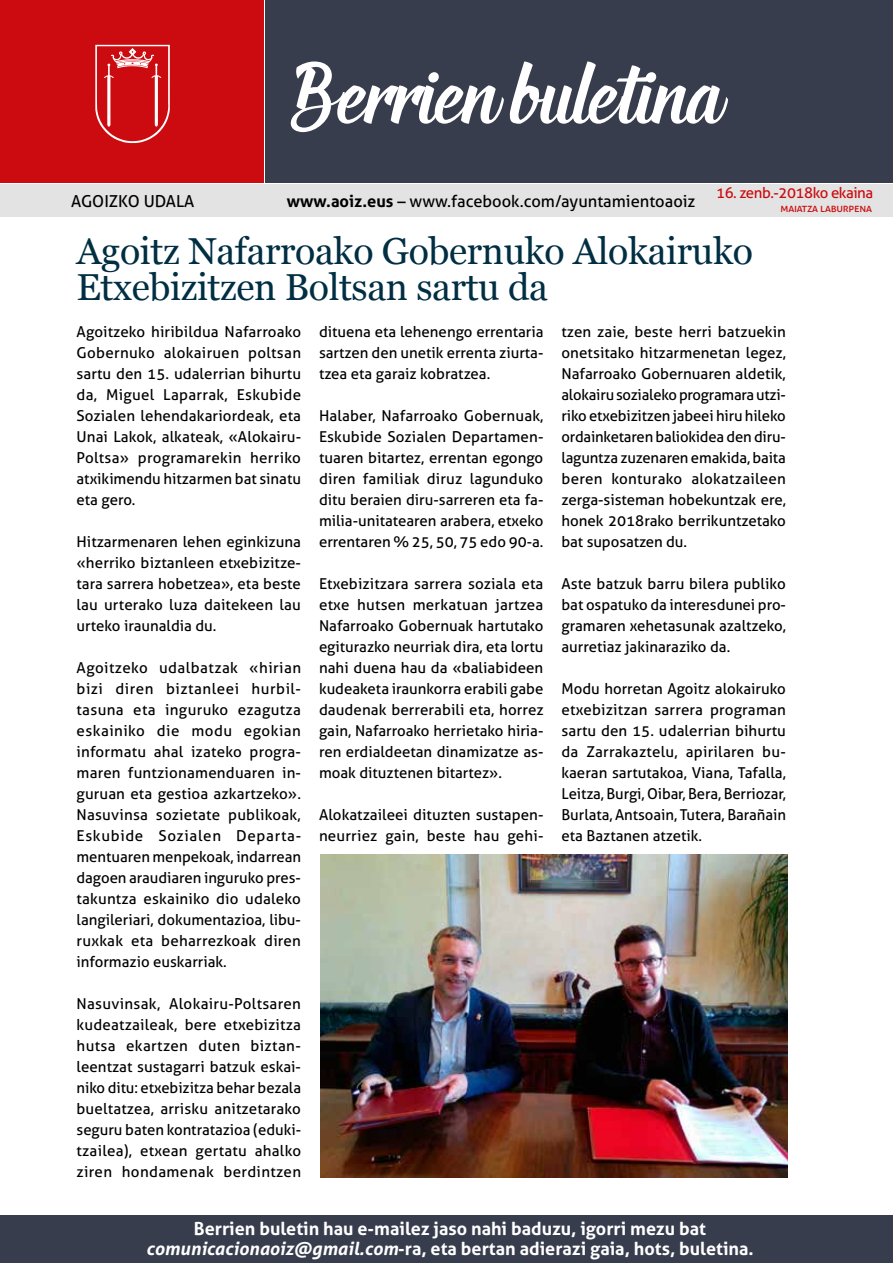
<style>
.page{position:relative;width:893px;height:1263px;background:#fff}
.page>*{position:absolute;margin:0;border:0;box-sizing:border-box;transform-origin:0 0}
.t1{font:italic 108px "Deadhead Script";letter-spacing:.02em;color:#fff}
.t2{font:37.5px/36px "Georgia";letter-spacing:-.01em;color:#002e42}
.t3{font:700 18px/19.5px "Aller";color:#fff;text-align:center}
.t4{font:16.5px "Aller";color:#000}
.t5{font:15px/21px "Aller";color:#000;text-align:justify}
.t6{font:15px "Aller";letter-spacing:-.03em;color:#cb0b0f}
.t7{font:11.25px "Aller";letter-spacing:-.015em;color:#cb0b0f}
.s1{font-weight:700}
.s2{font-style:italic}
</style>
<div class="page">
<div style="left:0;top:0;width:264px;height:182px;background:#cb0b0f"></div>
<div style="left:266px;top:0;width:627px;height:182px;background:#383d4e"></div>
<div style="left:0;top:185px;width:893px;height:32px;background:#e3e3e3"></div>
<svg style="left:95px;top:45px;width:75px;height:98px"></svg>
<div style="left:0;top:1215px;width:893px;height:48px;background:#383d4e"></div>
<img style="left:320px;top:855px;width:467px;height:323px">
<p class="t4" style="left:71px;top:191px;width:125px">agoizko udala</p>
<h1 class="t1" style="left:290px;top:43px;width:428px">Berrien buletina</h1>
<p class="t4" style="left:287px;top:191px;width:410px"><span class="s1">www.aoiz.eus</span> – www.facebook.com/ayuntamientoaoiz</p>
<p class="t6" style="left:716px;top:184px;width:159px">16. zenb.-2018ko ekaina</p>
<p class="t7" style="left:780px;top:202px;width:93px">maiatza laburpena</p>
<h2 class="t2" style="left:77px;top:234px;width:678px">Agoitz Nafarroako Gobernuko Alokairuko<br>Etxebizitzen Boltsan sartu da</h2>
<p class="t5" style="left:77px;top:321px;width:226px">Agoitzeko hiribildua Nafarroako Gobernuko alokairuen poltsan sartu den 15. udalerrian bihurtu da, Miguel Laparrak, Eskubide Sozialen lehendakariordeak, eta U nai Lakok, alkateak, «Alokairu-Poltsa» programarekin herriko atxikimendu hitzarmen bat sinatu eta gero.</p>
<p class="t5" style="left:77px;top:531px;width:226px">Hitzarmenaren lehen eginkizuna «herriko biztanleen etxebizitze&shy;tara sarrera hobetzea», eta beste lau urterako luza daitekeen lau urteko iraunaldia du.</p>
<p class="t5" style="left:77px;top:657px;width:226px">Agoitzeko udalbatzak «hirian bizi diren biztanleei hurbil&shy;tasuna eta inguruko ezagutza eskainiko die modu egokian informatu ahal izateko progra&shy;maren funtzionamenduaren in&shy;guruan eta gestioa azkartzeko».<br>Nasuvinsa sozietate publikoak, Eskubide Sozialen Departa&shy;mentuaren menpekoak, indarrean dagoen araudiaren inguruko pres&shy;takuntza eskainiko dio udaleko langileriari, dokumentazioa, libu&shy;ruxkak eta beharrezkoak diren informazio euskarriak.</p>
<p class="t5" style="left:77px;top:993px;width:226px">Nasuvinsak, Alokairu-Poltsaren kudeatzaileak, bere etxebizitza hutsa ekartzen duten biztan&shy;leentzat sustagarri batzuk eskai&shy;niko ditu: etxebizitza behar bezala bueltatzea, arrisku anitzetarako seguru baten kontratazioa (eduki&shy;tzailea), etxean gertatu ahalko ziren hondamenak berdintzen</p>
<p class="t5" style="left:319px;top:321px;width:226px">dituena eta lehenengo errentaria sartzen den unetik errenta ziurta&shy;tzea eta garaiz kobratzea.</p>
<p class="t5" style="left:319px;top:405px;width:226px">Halaber, Nafarroako Gobernuak, Eskubide Sozialen Departamen&shy;tuaren bitartez, errentan egongo diren familiak diruz lagunduko ditu beraien diru-sarreren eta fa&shy;milia-unitatearen arabera, etxeko errentaren % 25, 50, 75 edo 90-a.</p>
<p class="t5" style="left:319px;top:573px;width:226px">Etxebizitzara sarrera soziala eta etxe hutsen merkatuan jartzea Nafarroako Gobernuak hartutako egiturazko neurriak dira, eta lortu nahi duena hau da «baliabideen kudeaketa iraunkorra erabili gabe daudenak berrerabili eta, horrez gain, Nafarroako herrietako hiria&shy;ren erdialdeetan dinamizatze as&shy;moak dituztenen bitartez».</p>
<p class="t5" style="left:319px;top:804px;width:226px">Alokatzaileei dituzten sustapen&shy;neurriez gain, beste hau gehi-</p>
<p class="t5" style="left:561px;top:321px;width:226px">tzen zaie, beste herri batzuekin onetsitako hitzarmenetan legez, Nafarroako Gobernuaren aldetik, alokairu sozialeko programara utzi&shy;riko etxebizitzen jabeei hiru hileko ordainketaren baliokidea den diru&shy;laguntza zuzenaren emakida, baita beren konturako alokatzaileen zerga-sisteman hobekuntzak ere, honek 2018rako berrikuntzetako bat suposatzen du.</p>
<p class="t5" style="left:561px;top:573px;width:226px">Aste batzuk barru bilera publiko bat ospatuko da interesdunei pro&shy;gramaren xehetasunak azaltzeko, aurretiaz jakinaraziko da.</p>
<p class="t5" style="left:561px;top:678px;width:226px">Modu horretan Agoitz alokairuko etxebizitzan sarrera programan sartu den 15. udalerrian bihurtu da Zarrakaztelu, apirilaren bu&shy;kaeran sartutakoa, Viana, Tafalla, Leitza, Burgi, Oibar, Bera, Berriozar, Burlata, Antsoain, Tutera, Barañain eta Baztanen atzetik.</p>
<p class="t3" style="left:146px;top:1219px;width:609px">Berrien buletin hau e-mailez jaso nahi baduzu, igorri mezu bat <span class="s2">comunicacionaoiz@gmail.com</span>-ra, eta bertan adierazi gaia, hots, buletina.</p>
</div>
